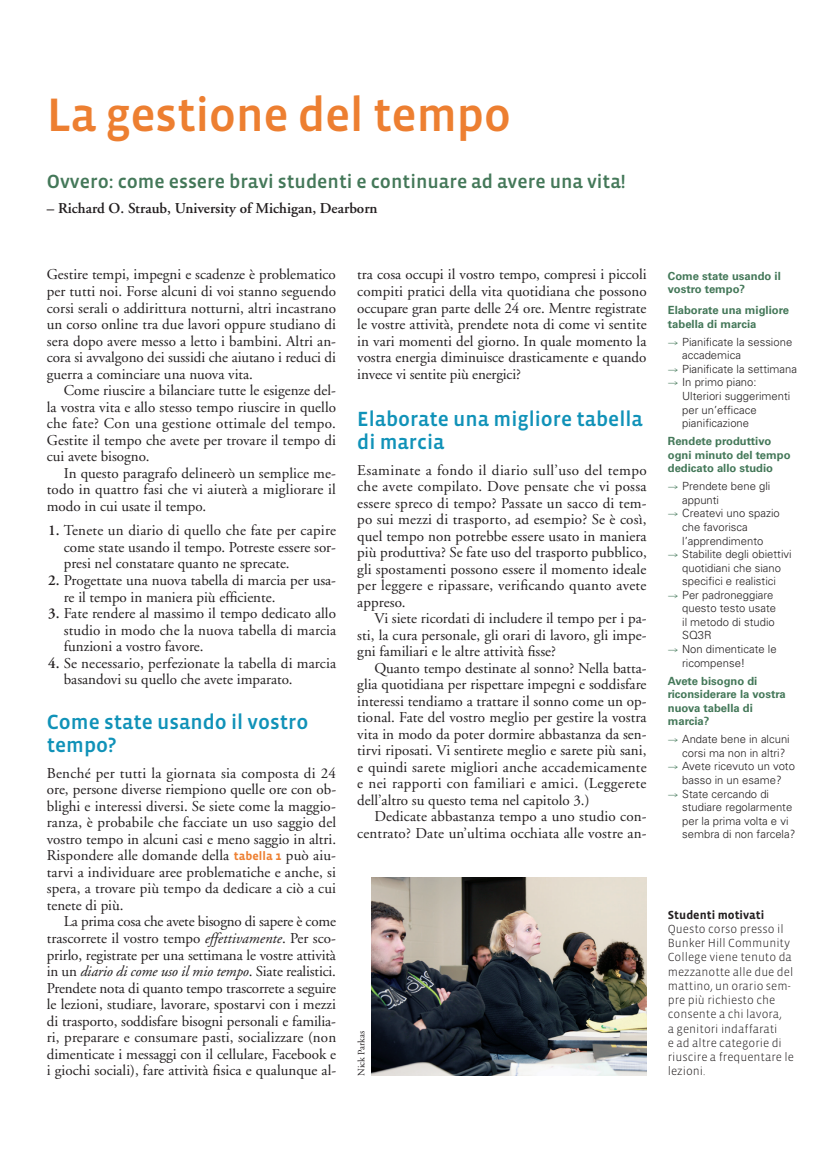
<style>
.page{position:relative;width:838px;height:1149px;background:#fff}
.page>*{position:absolute;margin:0;border:0;box-sizing:border-box;transform-origin:0 0}
.t1{font:48px "Vista Sans Med";letter-spacing:-.01em;color:#ed7f31}
.t2{font:21px/23.2px "Vista Sans Med";color:#1092b8}
.t3{font:19.5px "Vista Sans Med";color:#447859}
.t4{font:15px/16.5px "Adobe Garamond";color:#231f20;text-align:justify}
.t5{font:600 15px "Adobe Garamond";color:#231f20}
.t6{font:300 12px/14.2px "Vista Sans";color:#231f20}
.t7{font:700 12px "Vista Sans";color:#231f20}
.t8{font:300 11.25px "Univers";color:#231f20}
.t9{font:700 11.25px/13.5px "Univers";color:#447859}
.t10{font:9.75px "Adobe Garamond";letter-spacing:-.01em;color:#231f20}
.s1{font-weight:600}
.s2{font-family:"Vista Sans";font-weight:700;font-size:12px;color:#ed7f31}
.s3{font-style:italic}
.s4{font-family:"Universal Chemical Pi";font-weight:400;font-size:9.75px;color:#447859}
</style>
<div class="page">
<img style="left:371px;top:877px;width:275px;height:198px">
<h1 class="t1" style="left:47px;top:91px;width:466px">La gestione del tempo</h1>
<h3 class="t3" style="left:47px;top:171px;width:580px">Ovvero: come essere bravi studenti e continuare ad avere una vita!</h3>
<p class="t5" style="left:47px;top:200px;width:332px">– Richard O. Straub, University of Michigan, Dearborn</p>
<p class="t4" style="left:47px;top:267px;width:291px">Gestire tempi, impegni e scadenze è problematico per tutti noi. Forse alcuni di voi stanno seguendo corsi serali o addirittura notturni, altri incastrano un corso online tra due lavori oppure studiano di sera dopo avere messo a letto i bambini. Altri an&shy;cora si avvalgono dei sussidi che aiutano i reduci di guerra a cominciare una nuova vita.</p>
<p class="t4" style="left:47px;top:382px;width:291px;text-indent:17px">Come riuscire a bilanciare tutte le esigenze del&shy;la vostra vita e allo stesso tempo riuscire in quello che fate? Con una gestione ottimale del tempo.<br>Gestite il tempo che avete per trovare il tempo di cui avete bisogno.</p>
<p class="t4" style="left:47px;top:465px;width:291px;text-indent:17px">In questo paragrafo delineerò un semplice me&shy;todo in quattro fasi che vi aiuterà a migliorare il modo in cui usate il tempo.</p>
<p class="t4" style="left:64px;top:522px;width:274px;text-indent:-16px"><span class="s1">1.</span> Tenete un diario di quello che fate per capire come state usando il tempo. Potreste essere sor&shy;presi nel constatare quanto ne sprecate.</p>
<p class="t4" style="left:64px;top:572px;width:274px;text-indent:-16px"><span class="s1">2.</span> Progettate una nuova tabella di marcia per usa&shy;re il tempo in maniera più efficiente.</p>
<p class="t4" style="left:64px;top:605px;width:274px;text-indent:-16px"><span class="s1">3.</span> Fate rendere al massimo il tempo dedicato allo studio in modo che la nuova tabella di marcia funzioni a vostro favore.</p>
<p class="t4" style="left:64px;top:654px;width:274px;text-indent:-16px"><span class="s1">4.</span> Se necessario, perfezionate la tabella di marcia basandovi su quello che avete imparato.</p>
<h2 class="t2" style="left:47px;top:710px;width:263px">Come state usando il vostro tempo?</h2>
<p class="t4" style="left:47px;top:765px;width:291px">Benché per tutti la giornata sia composta di 24 ore, persone diverse riempiono quelle ore con ob&shy;blighi e interessi diversi. Se siete come la maggio&shy;ranza, è probabile che facciate un uso saggio del vostro tempo in alcuni casi e meno saggio in altri.<br>Rispondere alle domande della <span class="s2">tabella 1</span> può aiu&shy;tarvi a individuare aree problematiche e anche, si spera, a trovare più tempo da dedicare a ciò a cui tenete di più.</p>
<p class="t4" style="left:47px;top:913px;width:291px;text-indent:17px">La prima cosa che avete bisogno di sapere è come trascorrete il vostro tempo <span class="s3">effettivamente</span>. Per sco&shy;prirlo, registrate per una settimana le vostre attività in un <span class="s3">diario di come uso il mio tempo</span>. Siate realistici.<br>Prendete nota di quanto tempo trascorrete a seguire le lezioni, studiare, lavorare, spostarvi con i mezzi di trasporto, soddisfare bisogni personali e familia&shy;ri, preparare e consumare pasti, socializzare (non dimenticate i messaggi con il cellulare, Facebook e i giochi sociali), fare attività fisica e qualunque al-</p>
<p class="t4" style="left:357px;top:267px;width:291px">tra cosa occupi il vostro tempo, compresi i piccoli compiti pratici della vita quotidiana che possono occupare gran parte delle 24 ore. Mentre registrate le vostre attività, prendete nota di come vi sentite in vari momenti del giorno. In quale momento la vostra energia diminuisce drasticamente e quando invece vi sentite più energici?</p>
<h2 class="t2" style="left:357px;top:407px;width:287px">Elaborate una migliore tabella di marcia</h2>
<p class="t4" style="left:357px;top:462px;width:291px">Esaminate a fondo il diario sull’uso del tempo che avete compilato. Dove pensate che vi possa essere spreco di tempo? Passate un sacco di tem&shy;po sui mezzi di trasporto, ad esempio? Se è così, quel tempo non potrebbe essere usato in maniera più produttiva? Se fate uso del trasporto pubblico, gli spostamenti possono essere il momento ideale per leggere e ripassare, verificando quanto avete appreso.</p>
<p class="t4" style="left:357px;top:610px;width:291px;text-indent:17px">Vi siete ricordati di includere il tempo per i pa&shy;sti, la cura personale, gli orari di lavoro, gli impe&shy;gni familiari e le altre attività fisse?</p>
<p class="t4" style="left:357px;top:660px;width:291px;text-indent:17px">Quanto tempo destinate al sonno? Nella batta&shy;glia quotidiana per rispettare impegni e soddisfare interessi tendiamo a trattare il sonno come un op&shy;tional. Fate del vostro meglio per gestire la vostra vita in modo da poter dormire abbastanza da sen&shy;tirvi riposati. Vi sentirete meglio e sarete più sani, e quindi sarete migliori anche accademicamente e nei rapporti con familiari e amici. (Leggerete dell’altro su questo tema nel capitolo 3.)</p>
<p class="t4" style="left:357px;top:808px;width:291px;text-align:right">Dedicate abbastanza tempo a uno studio con&shy;centrato? Date un’ultima occhiata alle vostre an-</p>
<p class="t10" style="left:356px;top:1075px;width:46px;rotate:-90deg">Nick Parkas</p>
<p class="t9" style="left:668px;top:269px;width:114px">Come state usando il vostro tempo?</p>
<p class="t9" style="left:668px;top:303px;width:123px">Elaborate una migliore tabella di marcia</p>
<p class="t8" style="left:668px;top:335px;width:126px"><span class="s4">3</span> Pianificate la sessione</p>
<p class="t8" style="left:682px;top:348px;width:60px">accademica</p>
<p class="t8" style="left:668px;top:362px;width:131px"><span class="s4">3</span> Pianificate la settimana</p>
<p class="t8" style="left:668px;top:375px;width:90px"><span class="s4">3</span> In primo piano:</p>
<p class="t8" style="left:682px;top:389px;width:110px">Ulteriori suggerimenti</p>
<p class="t8" style="left:682px;top:402px;width:76px">per un’efficace</p>
<p class="t8" style="left:682px;top:416px;width:68px">pianificazione</p>
<p class="t9" style="left:668px;top:434px;width:124px">Rendete produttivo ogni minuto del tempo dedicato allo studio</p>
<p class="t8" style="left:668px;top:479px;width:104px"><span class="s4">3</span> Prendete bene gli</p>
<p class="t8" style="left:682px;top:493px;width:38px">appunti</p>
<p class="t8" style="left:668px;top:506px;width:113px"><span class="s4">3</span> Createvi uno spazio</p>
<p class="t8" style="left:682px;top:520px;width:67px">che favorisca</p>
<p class="t8" style="left:682px;top:533px;width:83px">l’apprendimento</p>
<p class="t8" style="left:668px;top:547px;width:125px"><span class="s4">3</span> Stabilite degli obiettivi</p>
<p class="t8" style="left:682px;top:560px;width:100px">quotidiani che siano</p>
<p class="t8" style="left:682px;top:574px;width:95px">specifici e realistici</p>
<p class="t8" style="left:668px;top:587px;width:107px"><span class="s4">3</span> Per padroneggiare</p>
<p class="t8" style="left:682px;top:601px;width:95px">questo testo usate</p>
<p class="t8" style="left:682px;top:615px;width:94px">il metodo di studio</p>
<p class="t8" style="left:682px;top:628px;width:31px">SQ3R</p>
<p class="t8" style="left:668px;top:642px;width:110px"><span class="s4">3</span> Non dimenticate le</p>
<p class="t8" style="left:682px;top:655px;width:65px">ricompense!</p>
<p class="t9" style="left:668px;top:673px;width:119px">Avete bisogno di riconsiderare la vostra nuova tabella di marcia?</p>
<p class="t8" style="left:668px;top:732px;width:123px"><span class="s4">3</span> Andate bene in alcuni</p>
<p class="t8" style="left:682px;top:745px;width:105px">corsi ma non in altri?</p>
<p class="t8" style="left:668px;top:759px;width:129px"><span class="s4">3</span> Avete ricevuto un voto</p>
<p class="t8" style="left:682px;top:773px;width:101px">basso in un esame?</p>
<p class="t8" style="left:668px;top:786px;width:103px"><span class="s4">3</span> State cercando di</p>
<p class="t8" style="left:682px;top:800px;width:112px">studiare regolarmente</p>
<p class="t8" style="left:682px;top:813px;width:108px">per la prima volta e vi</p>
<p class="t8" style="left:682px;top:827px;width:115px">sembra di non farcela?</p>
<p class="t7" style="left:668px;top:908px;width:98px">Studenti motivati</p>
<p class="t6" style="left:668px;top:921px;width:128px">Questo corso presso il<br>Bunker Hill Community<br>College viene tenuto da mezzanotte alle due del mattino, un orario sem&shy;pre più richiesto che consente a chi lavora,<br>a genitori indaffarati<br>e ad altre categorie di riuscire a frequentare le lezioni.</p>
</div>
